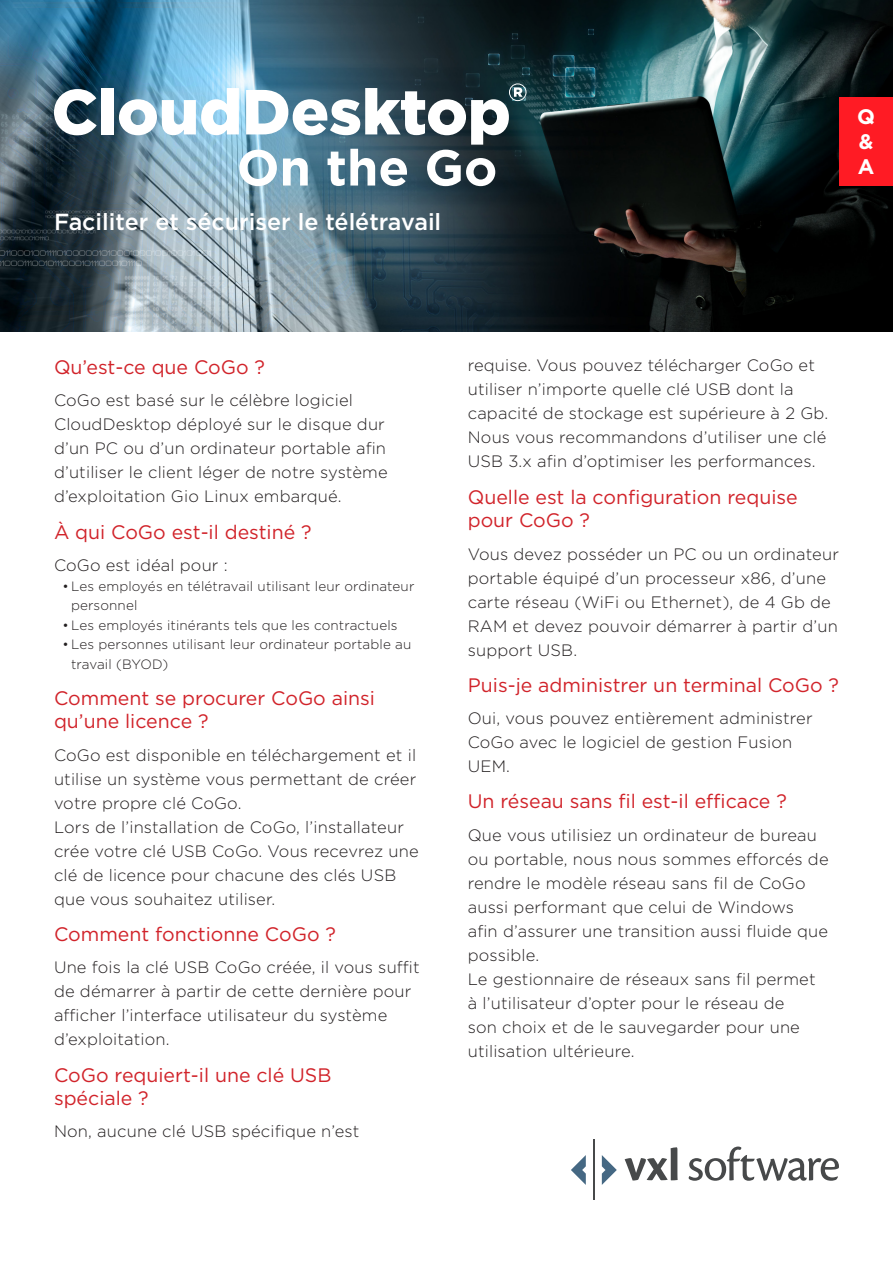
<style>
.page{position:relative;width:893px;height:1263px;background:#fff}
.page>*{position:absolute;margin:0;border:0;box-sizing:border-box;transform-origin:0 0}
.t1{font:500 23.25px "Gotham";color:#fff}
.t2{font:700 21px "Gotham";color:#fff}
.Feature-Head{font:19.5px/23.4px "Gotham";color:#d1232a}
.Feature-Body{font:300 16.5px/24px "Gotham";letter-spacing:.01em;color:#231f20}
.t3{font:300 13.5px/19.5px "Gotham";letter-spacing:.01em;color:#231f20}
</style>
<div class="page">
<img style="left:0;top:0;width:893px;height:332px">
<div style="left:839px;top:98px;width:54px;height:88px;background:#ff1b24"></div>
<svg style="left:54px;top:89px;width:43px;height:46px"></svg>
<div style="left:102px;top:88px;width:12px;height:46px;background:#fff"></div>
<svg style="left:119px;top:83px;width:407px;height:103px"></svg>
<svg style="left:689px;top:1146px;width:150px;height:35px"></svg>
<svg style="left:625px;top:1147px;width:53px;height:33px"></svg>
<svg style="left:571px;top:1155px;width:15px;height:30px"></svg>
<svg style="left:602px;top:1155px;width:15px;height:30px"></svg>
<hr style="left:593px;top:1140px;width:2px;height:60px;background:#47494a">
<p class="t1" style="left:54px;top:206px;width:389px">Faciliter et sécuriser le télétravail</p>
<p class="t2" style="left:857px;top:102px;width:19px">Q</p>
<p class="t2" style="left:859px;top:127px;width:16px">&amp;</p>
<p class="t2" style="left:858px;top:153px;width:18px">A</p>
<p class="Feature-Head" style="left:54px;top:355px;width:213px">Qu’est-ce que CoGo ?</p>
<p class="Feature-Body" style="left:54px;top:388px;width:335px">CoGo est basé sur le célèbre logiciel CloudDesktop déployé sur le disque dur d’un PC ou d’un ordinateur portable afin d’utiliser le client léger de notre système d’exploitation Gio Linux embarqué.</p>
<p class="Feature-Head" style="left:54px;top:519px;width:259px">À qui CoGo est-il destiné ?</p>
<p class="Feature-Body" style="left:54px;top:553px;width:175px">CoGo est idéal pour :</p>
<p class="t3" style="left:71px;top:576px;width:345px;text-indent:-9px">• Les employés en télétravail utilisant leur ordinateur personnel</p>
<p class="t3" style="left:63px;top:615px;width:337px">• Les employés itinérants tels que les contractuels</p>
<p class="t3" style="left:71px;top:634px;width:342px;text-indent:-9px">• Les personnes utilisant leur ordinateur portable au travail (BYOD)</p>
<p class="Feature-Head" style="left:54px;top:686px;width:322px">Comment se procurer CoGo ainsi qu’une licence ?</p>
<p class="Feature-Body" style="left:54px;top:742px;width:364px;text-align:justify">CoGo est disponible en téléchargement et il utilise un système vous permettant de créer votre propre clé CoGo.</p>
<p class="Feature-Body" style="left:54px;top:814px;width:366px">Lors de l’installation de CoGo, l’installateur crée votre clé USB CoGo. Vous recevrez une clé de licence pour chacune des clés USB que vous souhaitez utiliser.</p>
<p class="Feature-Head" style="left:54px;top:922px;width:283px">Comment fonctionne CoGo ?</p>
<p class="Feature-Body" style="left:54px;top:955px;width:367px">Une fois la clé USB CoGo créée, il vous suffit de démarrer à partir de cette dernière pour afficher l’interface utilisateur du système d’exploitation.</p>
<p class="Feature-Head" style="left:54px;top:1062px;width:279px">CoGo requiert-il une clé USB spéciale ?</p>
<p class="Feature-Body" style="left:54px;top:1119px;width:307px">Non, aucune clé USB spécifique n’est</p>
<p class="Feature-Body" style="left:468px;top:353px;width:362px">requise. Vous pouvez télécharger CoGo et utiliser n’importe quelle clé USB dont la capacité de stockage est supérieure à 2 Gb.<br>Nous vous recommandons d’utiliser une clé USB 3.x afin d’optimiser les performances.</p>
<p class="Feature-Head" style="left:468px;top:485px;width:331px">Quelle est la configuration requise pour CoGo ?</p>
<p class="Feature-Body" style="left:468px;top:541px;width:373px">Vous devez posséder un PC ou un ordinateur portable équipé d’un processeur x86, d’une carte réseau (WiFi ou Ethernet), de 4 Gb de RAM et devez pouvoir démarrer à partir d’un support USB.</p>
<p class="Feature-Head" style="left:468px;top:673px;width:373px">Puis-je administrer un terminal CoGo ?</p>
<p class="Feature-Body" style="left:468px;top:706px;width:346px">Oui, vous pouvez entièrement administrer<br>CoGo avec le logiciel de gestion Fusion<br>UEM.</p>
<p class="Feature-Head" style="left:468px;top:789px;width:321px">Un réseau sans fil est-il efficace ?</p>
<p class="Feature-Body" style="left:468px;top:823px;width:362px">Que vous utilisiez un ordinateur de bureau ou portable, nous nous sommes efforcés de rendre le modèle réseau sans fil de CoGo aussi performant que celui de Windows<br>afin d’assurer une transition aussi fluide que possible.</p>
<p class="Feature-Body" style="left:468px;top:967px;width:349px">Le gestionnaire de réseaux sans fil permet à l’utilisateur d’opter pour le réseau de son choix et de le sauvegarder pour une utilisation ultérieure.</p>
</div>
